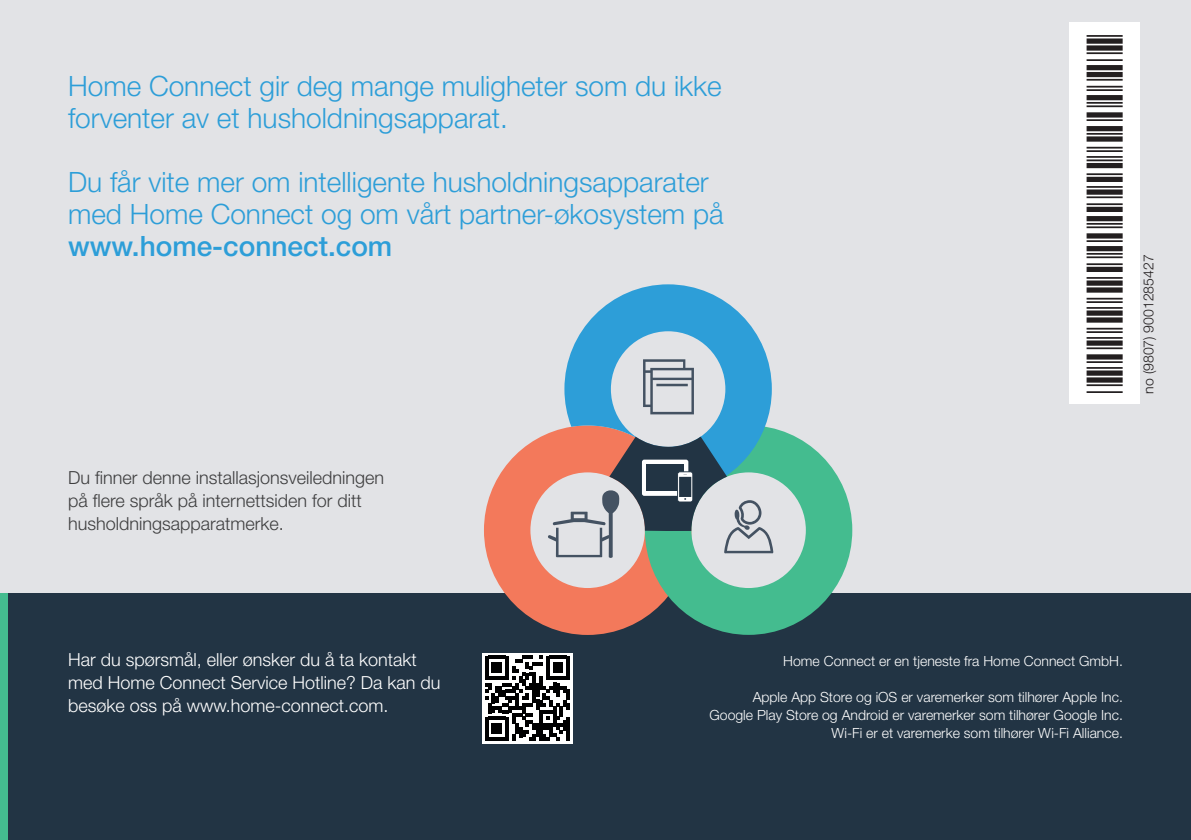
<style>
.page{position:relative;width:1191px;height:840px;background:#fff}
.page>*{position:absolute;margin:0;border:0;box-sizing:border-box;transform-origin:0 0}
.t1{font:300 28px/32px "Helvetica Neue";color:#2d9ed8}
.t2{font:500 28px "Helvetica Neue";color:#2d9ed8}
.t3{font:300 18px/23px "Helvetica Neue";color:#fff}
.t4{font:300 18px/23px "Helvetica Neue";color:#3e3e3f}
.t5{font:300 14px/18px "Helvetica Neue";color:#fff;text-align:right}
.t6{font:300 14px "Helvetica Neue";color:#231f20}
</style>
<div class="page">
<div style="left:0;top:0;width:1191px;height:595px;background:#e2e3e6"></div>
<div style="left:0;top:592px;width:1191px;height:247px;background:#223444"></div>
<div style="left:0;top:592px;width:7px;height:247px;background:#44bc8f"></div>
<svg style="left:484px;top:428px;width:161px;height:206px;fill:#f3795b"></svg>
<svg style="left:645px;top:428px;width:207px;height:206px;fill:#44bc8f"></svg>
<svg style="left:564px;top:284px;width:208px;height:152px;fill:#2d9ed8"></svg>
<svg style="left:643px;top:359px;width:51px;height:55px"></svg>
<svg style="left:548px;top:436px;width:225px;height:121px"></svg>
<div style="left:1069px;top:23px;width:71px;height:381px;background:#fff"></div>
<div style="left:482px;top:652px;width:91px;height:91px;background:#fff"></div>
<svg style="left:485px;top:655px;width:85px;height:85px"></svg>
<hr style="left:566px;top:716px;width:4px;height:24px;background:#000001">
<h1 class="t1" style="left:68px;top:68px;width:655px">Home Connect gir deg mange muligheter som du ikke forventer av et husholdningsapparat.</h1>
<h1 class="t1" style="left:68px;top:164px;width:657px">Du får vite mer om intelligente husholdningsapparater med Home Connect og om vårt partner-økosystem på</h1>
<h1 class="t2" style="left:68px;top:224px;width:326px">www.home-connect.com</h1>
<p class="t4" style="left:68px;top:464px;width:318px">Du finner denne installasjonsveiledningen på flere språk på internettsiden for ditt husholdningsapparatmerke.</p>
<p class="t6" style="left:1137px;top:393px;width:140px;rotate:-90deg">no (9807) 9001285427</p>
<p class="t3" style="left:68px;top:646px;width:374px">Har du spørsmål, eller ønsker du å ta kontakt med Home Connect Service Hotline? Da kan du besøke oss på www.home-connect.com.</p>
<p class="t5" style="left:783px;top:651px;width:341px">Home Connect er en tjeneste fra Home Connect GmbH.</p>
<p class="t5" style="left:709px;top:687px;width:415px">Apple App Store og iOS er varemerker som tilhører Apple Inc.<br>Google Play Store og Android er varemerker som tilhører Google Inc.<br>Wi-Fi er et varemerke som tilhører Wi-Fi Alliance.</p>
</div>
